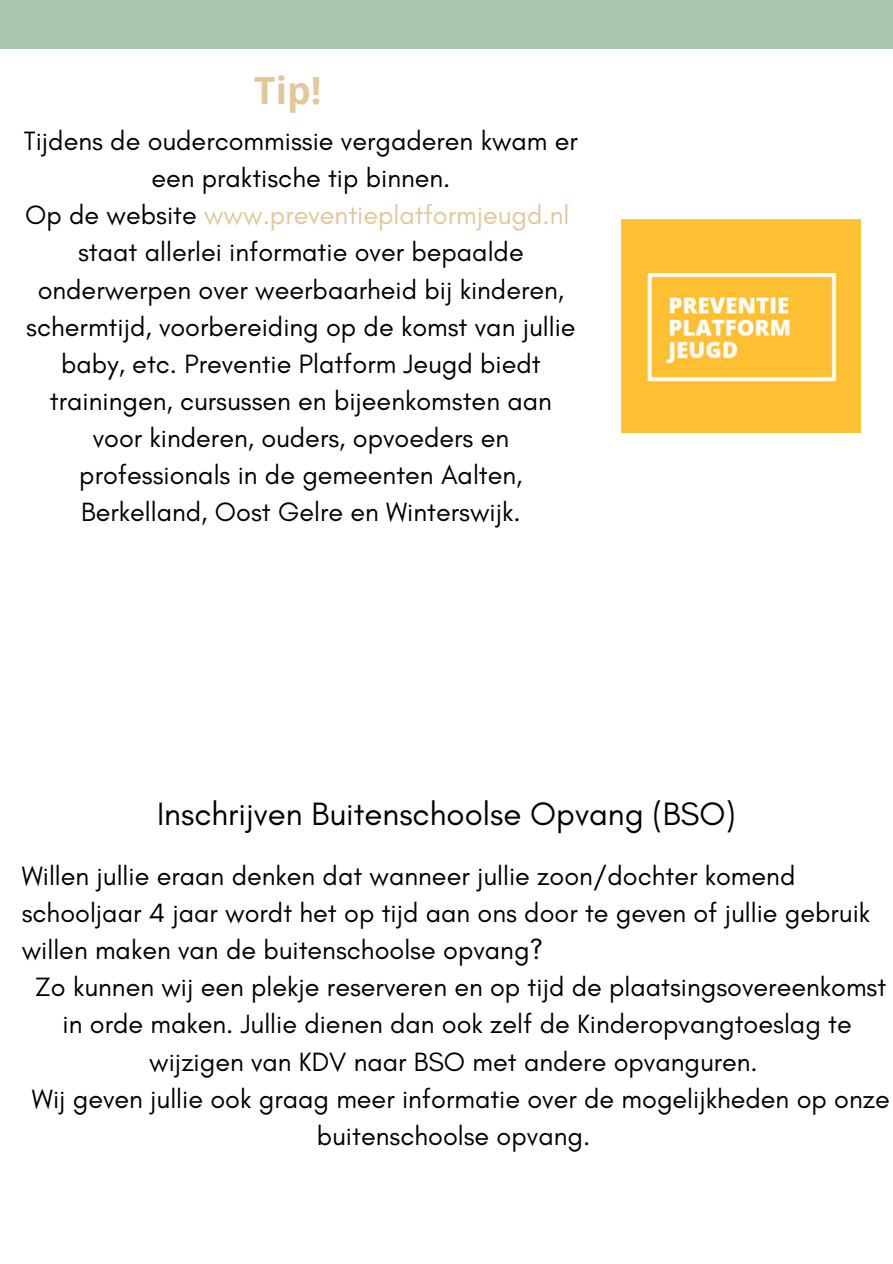
<style>
.page{position:relative;width:893px;height:1264px;background:#fff}
.page>*{position:absolute;margin:0;border:0;box-sizing:border-box;transform-origin:0 0}
.t1{font:700 37.5px "Open Sans";color:#e2c79a}
.t2{font:33px "Glacial Indifference";color:#000}
.t3{font:27px/37px "Glacial Indifference";color:#000;text-align:center}
.t4{font:27px "Glacial Indifference";color:#e2c79a}
.s1{color:#000}
</style>
<div class="page">
<div style="left:0;top:0;width:892px;height:49px;background:#abc6ae"></div>
<img style="left:621px;top:220px;width:239px;height:212px">
<p class="t1" style="left:254px;top:64px;width:69px">Tip!</p>
<p class="t3" style="left:24px;top:122px;width:555px">Tijdens de oudercommissie vergaderen kwam er een praktische tip binnen.</p>
<p class="t4" style="left:25px;top:199px;width:545px"><span class="s1">Op de website</span> www.preventieplatformjeugd.nl</p>
<p class="t3" style="left:26px;top:233px;width:550px">staat allerlei informatie over bepaalde onderwerpen over weerbaarheid bij kinderen, schermtijd, voorbereiding op de komst van jullie baby, etc. Preventie Platform Jeugd biedt trainingen, cursussen en bijeenkomsten aan voor kinderen, ouders, opvoeders en professionals in de gemeenten Aalten, Berkelland, Oost Gelre en Winterswijk.</p>
<p class="t2" style="left:157px;top:793px;width:580px">Inschrijven Buitenschoolse Opvang (BSO)</p>
<p class="t3" style="left:22px;top:857px;width:850px;text-align:left">Willen jullie eraan denken dat wanneer jullie zoon/dochter komend schooljaar 4 jaar wordt het op tijd aan ons door te geven of jullie gebruik willen maken van de buitenschoolse opvang?</p>
<p class="t3" style="left:35px;top:968px;width:852px">Zo kunnen wij een plekje reserveren en op tijd de plaatsingsovereenkomst in orde maken. Jullie dienen dan ook zelf de Kinderopvangtoeslag te wijzigen van KDV naar BSO met andere opvanguren.</p>
<p class="t3" style="left:32px;top:1079px;width:859px">Wij geven jullie ook graag meer informatie over de mogelijkheden op onze buitenschoolse opvang.</p>
</div>
